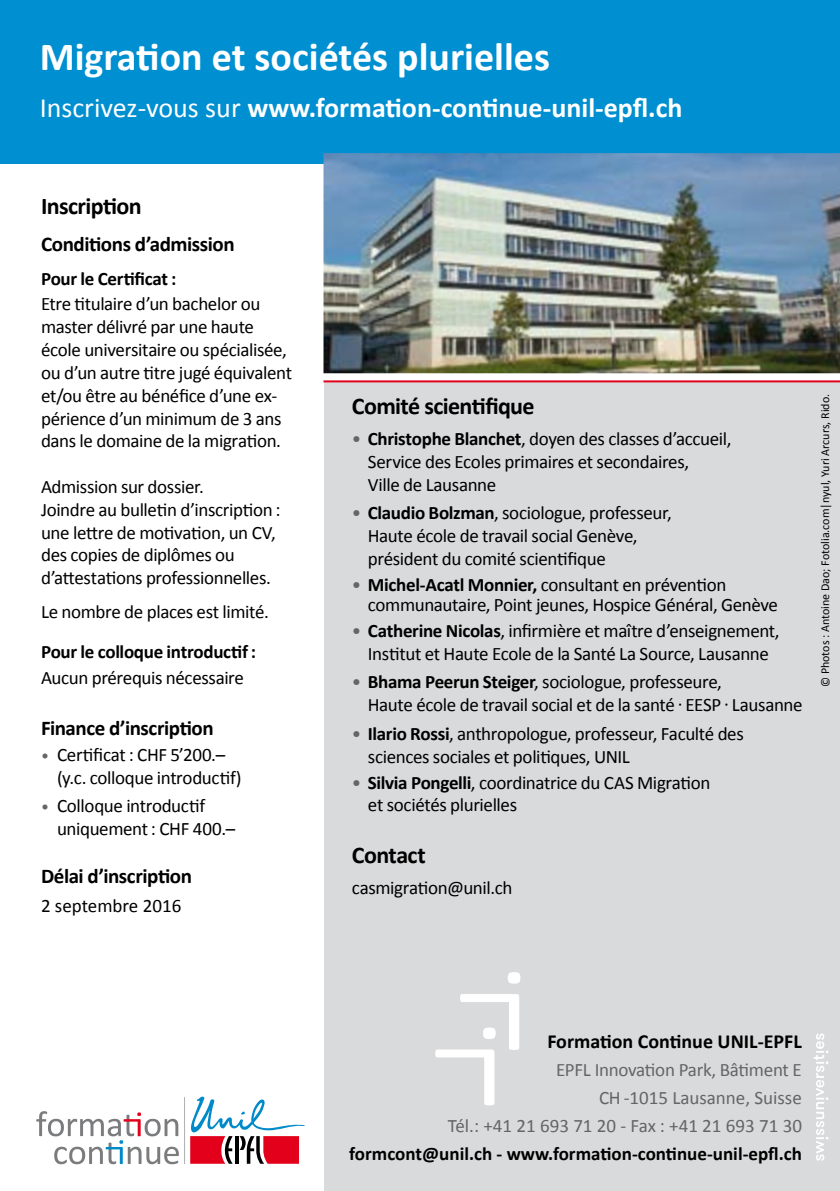
<style>
.page{position:relative;width:840px;height:1191px;background:#fff}
.page>*{position:absolute;margin:0;border:0;box-sizing:border-box;transform-origin:0 0}
.t1{font:700 40px "Calibri";color:#fff}
.t2{font:700 28px "Calibri";color:#fff}
.t3{font:700 24px "Calibri";letter-spacing:-.025em;color:#000}
.t4{font:700 21px "Calibri";letter-spacing:-.02em;color:#000}
.t5{font:700 20px "Calibri";color:#000}
.t6{font:19px/22.8px "Calibri";letter-spacing:-.02em;color:#000}
.t7{font:700 19px "Calibri";letter-spacing:-.01em;color:#000}
.t8{font:19px/28px "Calibri";color:#646567;text-align:right}
.t9{font:19px "Calibri";color:#000}
.t10{font:12px "Calibri";color:#000}
.s1{font-weight:400}
.s2{font-size:16px;color:#646567}
.s3{color:#646567}
.s4{font-weight:700}
</style>
<div class="page">
<div style="left:323px;top:381px;width:516px;height:810px;background:#d9dadb"></div>
<div style="left:0;top:0;width:839px;height:163px;background:#008fd0"></div>
<hr style="left:184px;top:1097px;width:1px;height:66px;background:#b1b3b4">
<svg style="left:36px;top:1111px;width:143px;height:53px"></svg>
<svg style="left:190px;top:1096px;width:115px;height:67px"></svg>
<svg style="left:435px;top:972px;width:85px;height:133px"></svg>
<hr style="left:323px;top:380px;width:516px;height:2px;background:#e2001a">
<img style="left:323px;top:153px;width:516px;height:220px">
<svg style="left:814px;top:1033px;width:14px;height:127px"></svg>
<h1 class="t1" style="left:40px;top:31px;width:511px">Migration et sociétés plurielles</h1>
<h2 class="t2" style="left:40px;top:90px;width:644px"><span class="s1">Inscrivez-vous sur</span> www.formation-continue-unil-epfl.ch</h2>
<p class="t3" style="left:41px;top:191px;width:102px">Inscription</p>
<p class="t4" style="left:41px;top:230px;width:195px">Conditions d’admission</p>
<p class="t7" style="left:41px;top:266px;width:137px">Pour le Certificat :</p>
<p class="t6" style="left:41px;top:293px;width:252px">Etre titulaire d’un bachelor ou master délivré par une haute école universitaire ou spécialisée, ou d’un autre titre jugé équivalent et/ou être au bénéfice d’une ex&shy;périence d’un minimum de 3 ans dans le domaine de la migration.</p>
<p class="t6" style="left:41px;top:475px;width:241px">Admission sur dossier.<br>Joindre au bulletin d’inscription : une lettre de motivation, un CV, des copies de diplômes ou d’attestations professionnelles.</p>
<p class="t6" style="left:41px;top:600px;width:229px">Le nombre de places est limité.</p>
<p class="t7" style="left:41px;top:639px;width:216px">Pour le colloque introductif :</p>
<p class="t6" style="left:41px;top:666px;width:204px">Aucun prérequis nécessaire</p>
<p class="t4" style="left:41px;top:715px;width:174px">Finance d’inscription</p>
<p class="t6" style="left:57px;top:743px;width:186px;text-indent:-16px"><span class="s2">•</span> Certificat : CHF 5’200.– (y.c. colloque introductif)</p>
<p class="t6" style="left:57px;top:794px;width:179px;text-indent:-16px"><span class="s2">•</span> Colloque introductif uniquement : CHF 400.–</p>
<p class="t4" style="left:41px;top:862px;width:152px">Délai d’inscription</p>
<p class="t9" style="left:41px;top:893px;width:142px">2 septembre 2016</p>
<p class="t3" style="left:351px;top:390px;width:184px">Comité scientifique</p>
<p class="t6" style="left:367px;top:427px;width:365px;text-indent:-16px"><span class="s3">•</span> <span class="s4">Christophe Blanchet</span>, doyen des classes d’accueil,<br>Service des Ecoles primaires et secondaires,<br>Ville de Lausanne</p>
<p class="t6" style="left:367px;top:501px;width:305px;text-indent:-16px"><span class="s3">•</span> <span class="s4">Claudio Bolzman</span>, sociologue, professeur,<br>Haute école de travail social Genève, président du comité scientifique</p>
<p class="t6" style="left:367px;top:574px;width:411px;line-height:20.4px;text-indent:-16px"><span class="s3">•</span> <span class="s4">Michel-Acatl Monnier,</span> consultant en prévention communautaire, Point jeunes, Hospice Général, Genève</p>
<p class="t6" style="left:351px;top:619px;width:429px;text-align:center"><span class="s3">•</span> <span class="s4">Catherine Nicolas</span>, infirmière et maître d’enseignement,<br>Institut et Haute Ecole de la Santé La Source, Lausanne</p>
<p class="t6" style="left:367px;top:671px;width:436px;text-indent:-16px"><span class="s3">•</span> <span class="s4">Bhama Peerun Steiger</span>, sociologue, professeure,<br>Haute école de travail social et de la santé · EESP · Lausanne</p>
<p class="t6" style="left:367px;top:722px;width:377px;text-indent:-16px"><span class="s3">•</span> <span class="s4">Ilario Rossi</span>, anthropologue, professeur, Faculté des sciences sociales et politiques, UNIL</p>
<p class="t6" style="left:367px;top:771px;width:344px;text-indent:-16px"><span class="s3">•</span> <span class="s4">Silvia Pongelli</span>, coordinatrice du CAS Migration et sociétés plurielles</p>
<p class="t3" style="left:351px;top:839px;width:75px">Contact</p>
<p class="t6" style="left:351px;top:876px;width:162px">casmigration@unil.ch</p>
<p class="t10" style="left:817px;top:687px;width:294px;rotate:-90deg">© Photos : Antoine Dao; Fotolia.com|nyul, Yuri Arcurs, Rido.</p>
<p class="t5" style="left:547px;top:1028px;width:256px">Formation Continue UNIL-EPFL</p>
<p class="t8" style="left:447px;top:1055px;width:355px">EPFL Innovation Park, Bâtiment E<br>CH -1015 Lausanne, Suisse<br>Tél.: +41 21 693 71 20 - Fax : +41 21 693 71 30</p>
<p class="t7" style="left:349px;top:1141px;width:454px">formcont@unil.ch - www.formation-continue-unil-epfl.ch</p>
</div>
